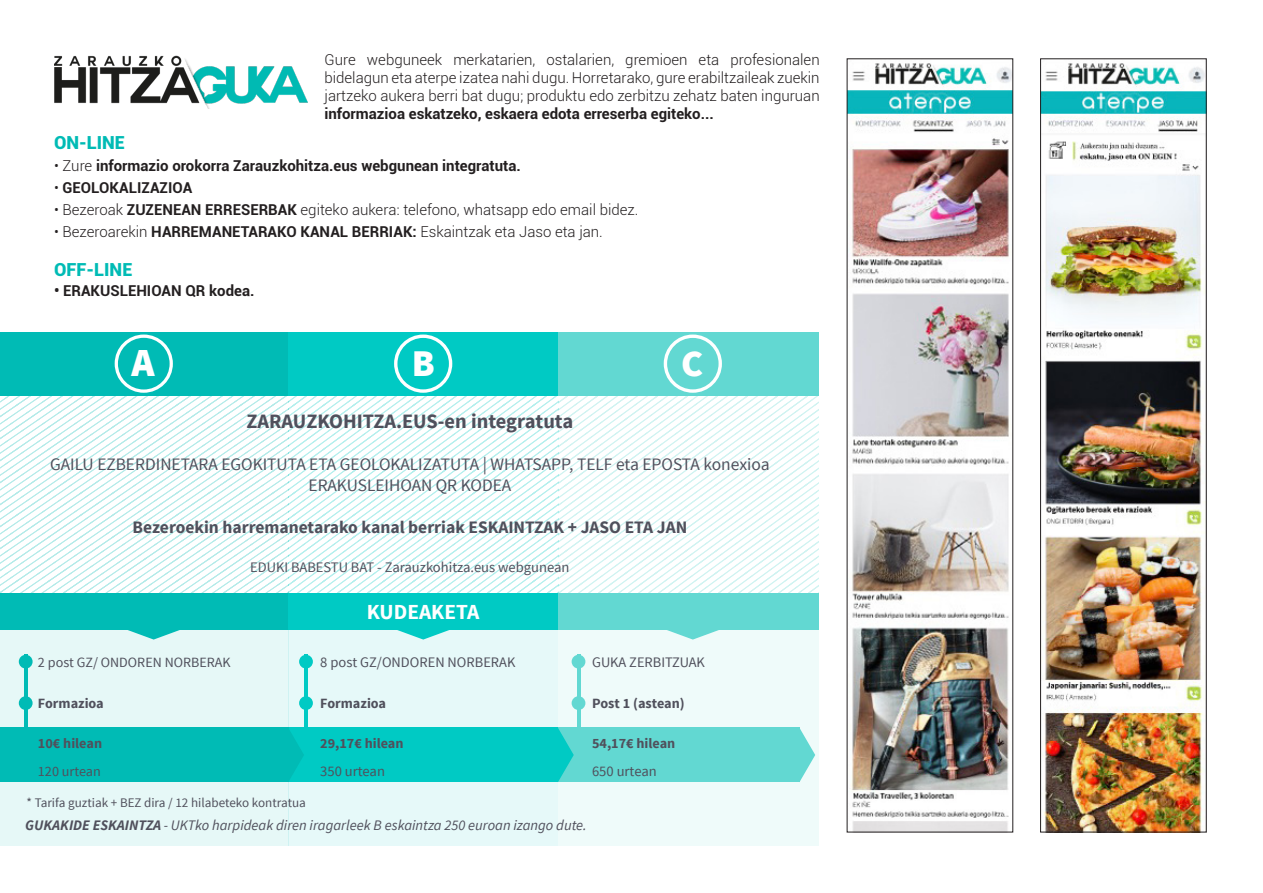
<style>
.page{position:relative;width:1263px;height:893px;background:#fff}
.page>*{position:absolute;margin:0;border:0;box-sizing:border-box;transform-origin:0 0}
.t1{font:900 39.6px "Source Sans Pro";color:#fff}
.t2{font:900 37.65px "Source Sans Pro";color:#fff}
.t3{font:700 21.45px "Source Sans Pro";color:#fff}
.t4{font:700 20.4px "Source Sans Pro";color:#50505c}
.t5{font:900 18px "Roboto";color:#00bbb5}
.t6{font:17.4px/21px "Source Sans Pro";color:#50505c;text-align:center}
.t7{font:700 17.4px "Source Sans Pro";color:#50505c}
.t8{font:300 15px/18px "Roboto";color:#231f20;text-align:justify}
.t9{font:700 15px "Roboto";color:#231f20}
.t10{font:14.55px "Source Sans Pro";color:#50505c}
.t11{font:italic 14.55px "Source Sans Pro";color:#50505c}
.t12{font:700 14.1px/27.5px "Source Sans Pro";color:#50505c}
.t13{font:14.1px "Source Sans Pro";color:#50505c}
.t14{font:13.05px "Source Sans Pro";color:#50505c}
.s1{font-weight:700}
.s2{font-weight:300}
.s3{font-weight:400}
</style>
<div class="page">
<svg style="left:0;top:396px;width:288px;height:197px"></svg>
<div style="left:0;top:332px;width:288px;height:64px;background:#00bbb5"></div>
<div style="left:0;top:593px;width:288px;height:37px;background:#00bbb5"></div>
<svg style="left:115px;top:335px;width:58px;height:58px"></svg>
<div style="left:118px;top:338px;width:52px;height:51px;background:#00bbb5;border-radius:50%"></div>
<svg style="left:288px;top:396px;width:270px;height:197px"></svg>
<div style="left:288px;top:332px;width:270px;height:64px;background:#00cac4"></div>
<div style="left:288px;top:593px;width:270px;height:37px;background:#00cac4"></div>
<svg style="left:394px;top:335px;width:58px;height:58px"></svg>
<div style="left:397px;top:338px;width:52px;height:51px;background:#00cac4;border-radius:50%"></div>
<svg style="left:558px;top:396px;width:260px;height:197px"></svg>
<div style="left:558px;top:332px;width:260px;height:64px;background:#62d8d2"></div>
<div style="left:558px;top:593px;width:260px;height:37px;background:#62d8d2"></div>
<svg style="left:664px;top:335px;width:58px;height:58px"></svg>
<div style="left:667px;top:338px;width:51px;height:51px;background:#62d8d2;border-radius:50%"></div>
<div style="left:558px;top:629px;width:260px;height:216px;background:#effbfa"></div>
<div style="left:572px;top:655px;width:13px;height:13px;background:#62d8d2;border-radius:50%"></div>
<div style="left:572px;top:696px;width:13px;height:14px;background:#62d8d2;border-radius:50%"></div>
<hr style="left:577px;top:655px;width:3px;height:122px;background:#62d8d2">
<div style="left:288px;top:629px;width:270px;height:216px;background:#e6f9f9"></div>
<div style="left:299px;top:655px;width:14px;height:13px;background:#00cac4;border-radius:50%"></div>
<div style="left:299px;top:696px;width:14px;height:14px;background:#00cac4;border-radius:50%"></div>
<hr style="left:304px;top:655px;width:3px;height:122px;background:#00cac4">
<div style="left:0;top:629px;width:288px;height:216px;background:#e6f8f7"></div>
<div style="left:19px;top:655px;width:14px;height:13px;background:#00bbb5;border-radius:50%"></div>
<div style="left:19px;top:696px;width:14px;height:14px;background:#00bbb5;border-radius:50%"></div>
<hr style="left:24px;top:655px;width:3px;height:122px;background:#00bbb5">
<div style="left:539px;top:728px;width:260px;height:54px;background:#62d8d2"></div>
<svg style="left:799px;top:728px;width:16px;height:54px"></svg>
<div style="left:279px;top:728px;width:279px;height:54px;background:#00cac4"></div>
<svg style="left:558px;top:728px;width:16px;height:54px"></svg>
<div style="left:0;top:728px;width:289px;height:54px;background:#00bbb5"></div>
<svg style="left:289px;top:730px;width:15px;height:50px"></svg>
<img style="left:54px;top:55px;width:253px;height:53px">
<img style="left:849px;top:63px;width:162px;height:767px">
<img style="left:1042px;top:63px;width:162px;height:767px">
<div style="left:1040px;top:58px;width:166px;height:774px;border:1px solid #231f20"></div>
<p class="t8" style="left:324px;top:50px;width:497px">Gure webguneek merkatarien, ostalarien, gremioen eta profesionalen bidelagun eta aterpe izatea nahi dugu. Horretarako, gure erabiltzaileak zuekin jartzeko aukera berri bat dugu; produktu edo zerbitzu zehatz baten inguruan <span class="s1">informazioa eskatzeko, eskaera edota erreserba egiteko...</span></p>
<p class="t5" style="left:54px;top:130px;width:73px">ON-LINE</p>
<p class="t9" style="left:54px;top:155px;width:468px"><span class="s2">• Zure</span> informazio orokorra Zarauzkohitza.eus webgunean integratuta.</p>
<p class="t9" style="left:54px;top:177px;width:140px"><span class="s2">•</span> GEOLOKALIZAZIOA</p>
<p class="t8" style="left:54px;top:201px;width:586px">• Bezeroak <span class="s1">ZUZENEAN ERRESERBAK</span> egiteko aukera: telefono, whatsapp edo email bidez.</p>
<p class="t8" style="left:54px;top:223px;width:550px">• Bezeroarekin <span class="s1">HARREMANETARAKO KANAL BERRIAK:</span> Eskaintzak eta Jaso eta jan.</p>
<p class="t5" style="left:54px;top:257px;width:80px">OFF-LINE</p>
<p class="t9" style="left:54px;top:280px;width:202px">• ERAKUSLEHIOAN QR kodea.</p>
<p class="t1" style="left:131px;top:337px;width:25px">A</p>
<p class="t2" style="left:412px;top:339px;width:25px">B</p>
<p class="t2" style="left:681px;top:338px;width:24px">C</p>
<p class="t4" style="left:246px;top:408px;width:328px">ZARAUZKOHITZA.EUS-en integratuta</p>
<p class="t6" style="left:50px;top:454px;width:721px">GAILU EZBERDINETARA EGOKITUTA ETA GEOLOKALIZATUTA | WHATSAPP, TELF eta EPOSTA konexioa<br>ERAKUSLEIHOAN QR KODEA</p>
<p class="t7" style="left:133px;top:516px;width:556px">Bezeroekin harremanetarako kanal berriak ESKAINTZAK + JASO ETA JAN</p>
<p class="t10" style="left:250px;top:558px;width:321px">EDUKI BABESTU BAT - Zarauzkohitza.eus webgunean</p>
<p class="t13" style="left:38px;top:654px;width:194px">2 post GZ/ ONDOREN NORBERAK</p>
<p class="t12" style="left:38px;top:690px;width:67px">Formazioa</p>
<p class="t12" style="left:38px;top:730px;width:66px">10€ hilean<br><span class="s3">120 urtean</span></p>
<p class="t14" style="left:27px;top:795px;width:281px">* Tarifa guztiak + BEZ dira / 12 hilabeteko kontratua</p>
<p class="t3" style="left:367px;top:598px;width:114px">KUDEAKETA</p>
<p class="t10" style="left:320px;top:653px;width:197px">8 post GZ/ONDOREN NORBERAK</p>
<p class="t12" style="left:320px;top:690px;width:67px">Formazioa</p>
<p class="t12" style="left:320px;top:730px;width:85px">29,17€ hilean</p>
<p class="t10" style="left:320px;top:762px;width:66px">350 urtean</p>
<p class="t10" style="left:592px;top:653px;width:114px">GUKA ZERBITZUAK</p>
<p class="t12" style="left:592px;top:690px;width:94px">Post 1 (astean)</p>
<p class="t12" style="left:592px;top:730px;width:85px">54,17€ hilean</p>
<p class="t10" style="left:592px;top:762px;width:66px">650 urtean</p>
<p class="t11" style="left:25px;top:816px;width:563px"><span class="s1">GUKAKIDE ESKAINTZA</span> - UKTko harpideak diren iragarleek B eskaintza 250 euroan izango dute.</p>
</div>
